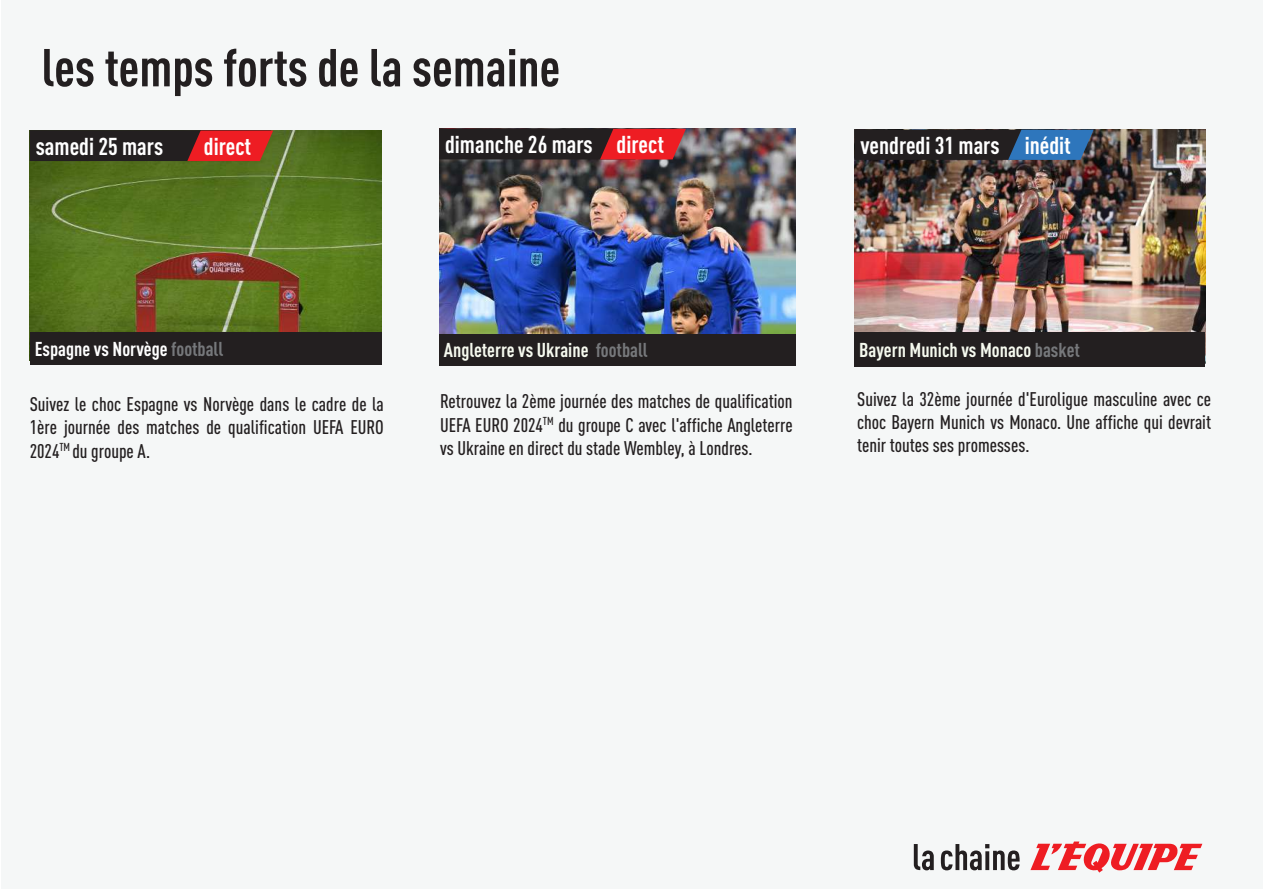
<style>
.page{position:relative;width:1263px;height:893px;background:#fff}
.page>*{position:absolute;margin:0;border:0;box-sizing:border-box;transform-origin:0 0}
.t1{font:700 condensed 52.5px "DINOT";color:#231f20}
.t2{font:700 condensed 24.15px "DINOT";color:#fff}
.t3{font:700 condensed 19.8px "DINOT";color:#f6faef}
.t4{font:700 condensed 19.8px "DINOT";color:#fff}
.t5{font:500 condensed 19.5px/23.4px "DINOT";color:#231f20;text-align:justify}
.s1{color:#76787b}
</style>
<div class="page">
<div style="left:1px;top:0;width:1262px;height:888px;background:#f5f7f7"></div>
<img style="left:439px;top:129px;width:357px;height:205px">
<img style="left:30px;top:131px;width:352px;height:202px">
<div style="left:30px;top:333px;width:352px;height:32px;background:#231f20"></div>
<img style="left:854px;top:130px;width:351px;height:203px">
<div style="left:854px;top:333px;width:351px;height:34px;background:#231f20"></div>
<svg style="left:1030px;top:841px;width:172px;height:32px"></svg>
<svg style="left:914px;top:844px;width:20px;height:26px"></svg>
<svg style="left:941px;top:844px;width:78px;height:26px"></svg>
<div style="left:439px;top:334px;width:357px;height:32px;background:#231f20"></div>
<svg style="left:30px;top:130px;width:243px;height:31px;background:#5f2020"></svg>
<svg style="left:854px;top:130px;width:240px;height:30px;background:#273a50"></svg>
<svg style="left:439px;top:129px;width:247px;height:30px;background:#602022"></svg>
<h1 class="t1" style="left:42px;top:29px;width:520px">les temps forts de la semaine</h1>
<p class="t2" style="left:36px;top:128px;width:129px">samedi 25 mars</p>
<p class="t2" style="left:204px;top:129px;width:49px">direct</p>
<p class="t2" style="left:445px;top:127px;width:220px">dimanche 26 mars direct</p>
<p class="t2" style="left:1025px;top:128px;width:48px">inédit</p>
<p class="t2" style="left:860px;top:128px;width:141px">vendredi 31 mars</p>
<p class="t4" style="left:35px;top:335px;width:190px">Espagne vs Norvège <span class="s1">football</span></p>
<p class="t5" style="left:30px;top:391px;width:356px">Suivez le choc Espagne vs Norvège dans le cadre de la 1ère journée des matches de qualification UEFA EURO 2024<sup>TM</sup> du groupe A.</p>
<p class="t3" style="left:444px;top:336px;width:205px">Angleterre vs Ukraine <span class="s1">football</span></p>
<p class="t5" style="left:440px;top:388px;width:354px">Retrouvez la 2ème journée des matches de qualification UEFA EURO 2024<sup>TM</sup> du groupe C avec l'affiche Angleterre vs Ukraine en direct du stade Wembley, à Londres.</p>
<p class="t3" style="left:859px;top:336px;width:222px">Bayern Munich vs Monaco <span class="s1">basket</span></p>
<p class="t5" style="left:857px;top:386px;width:356px">Suivez la 32ème journée d'Euroligue masculine avec ce choc Bayern Munich vs Monaco. Une affiche qui devrait tenir toutes ses promesses.</p>
</div>
